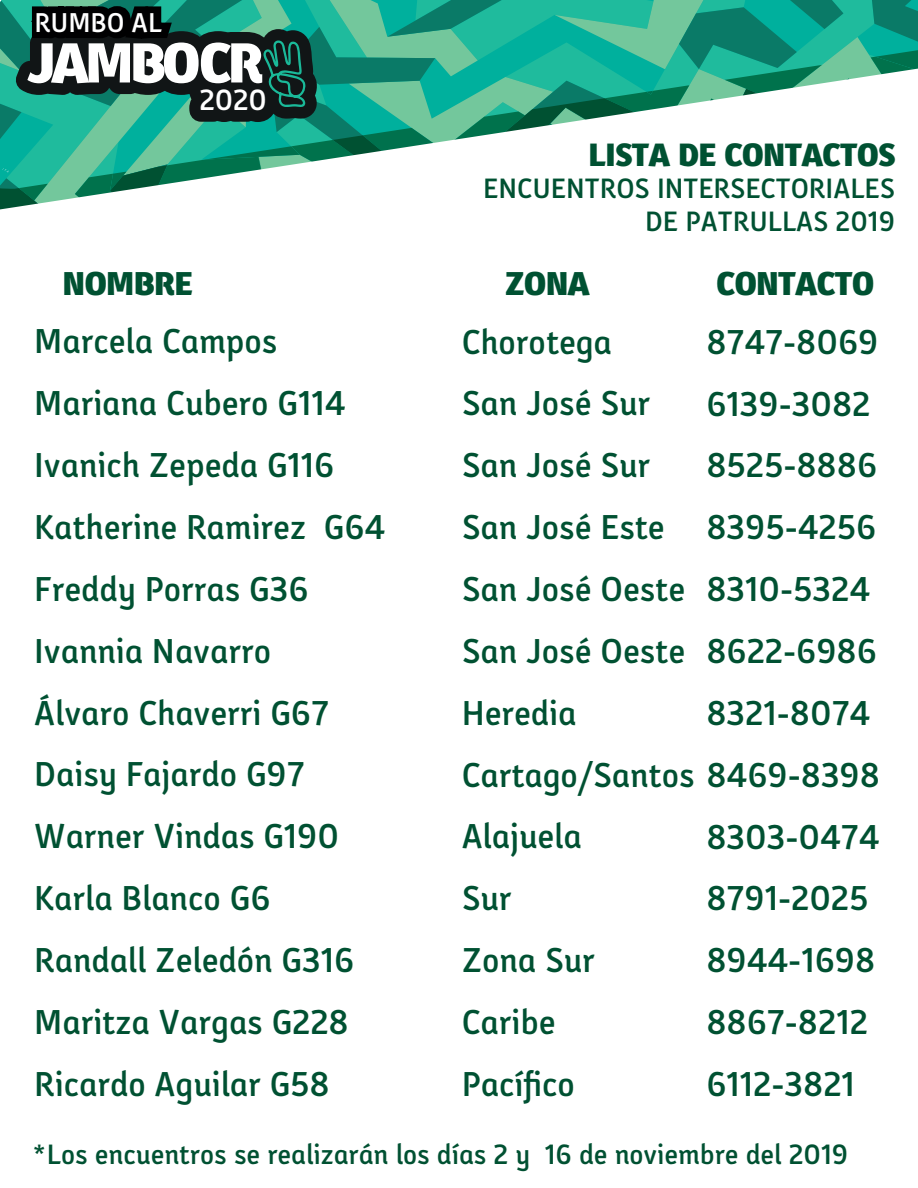
<style>
.page{position:relative;width:918px;height:1188px;background:#fff}
.page>*{position:absolute;margin:0;border:0;box-sizing:border-box;transform-origin:0 0}
.t1{font:900 55.95px "Costanera";letter-spacing:-.06em;color:#fff}
.t2{font:500 34.2px/61.8px "Costanera Alt";color:#005132}
.t3{font:900 32.7px "Costanera";letter-spacing:-.02em;color:#005132}
.t4{font:900 31.95px "Costanera";letter-spacing:-.02em;color:#005132}
.t5{font:500 29.1px "Costanera Alt";color:#fff}
.t6{font:500 27.75px/33.3px "Costanera Alt";color:#005132;text-align:right}
.t7{font:500 26.85px "Costanera Alt";color:#fff}
</style>
<div class="page">
<svg style="left:0;top:0;width:918px;height:210px"></svg>
<svg style="left:2px;top:168px;width:6px;height:5px"></svg>
<svg style="left:10px;top:0;width:307px;height:122px;background:#164a40"></svg>
<p class="t7" style="left:35px;top:5px;width:129px">RUMBO AL</p>
<h1 class="t1" style="left:27px;top:26px;width:238px">JAMBOCR</h1>
<p class="t5" style="left:199px;top:82px;width:69px">2020</p>
<p class="t4" style="left:588px;top:133px;width:309px">LISTA DE CONTACTOS</p>
<p class="t6" style="left:483px;top:172px;width:413px">ENCUENTROS INTERSECTORIALES<br>DE PATRULLAS 2019</p>
<p class="t3" style="left:63px;top:262px;width:132px">NOMBRE</p>
<p class="t3" style="left:505px;top:262px;width:86px">ZONA</p>
<p class="t3" style="left:717px;top:262px;width:159px">CONTACTO</p>
<p class="t2" style="left:34px;top:311px;width:353px">Marcela Campos<br>Mariana Cubero G114<br>Ivanich Zepeda G116<br>Katherine Ramirez G64<br>Freddy Porras G36<br>Ivannia Navarro<br>Álvaro Chaverri G67<br>Daisy Fajardo G97<br>Warner Vindas G190<br>Karla Blanco G6<br>Randall Zeledón G316<br>Maritza Vargas G228<br>Ricardo Aguilar G58</p>
<p class="t2" style="left:462px;top:311px;width:420px">Chorotega<br>San José Sur<br>San José Sur<br>San José Este<br>San José Oeste<br>San José Oeste<br>Heredia<br>Cartago/Santos 8469-8398<br>Alajuela<br>Sur<br>Zona Sur<br>Caribe<br>Pacífico</p>
<p class="t2" style="left:706px;top:311px;width:173px">8747-8069<br>6139-3082<br>8525-8886<br>8395-4256<br>8310-5324<br>8622-6986<br>8321-8074</p>
<p class="t2" style="left:706px;top:806px;width:175px">8303-0474<br>8791-2025<br>8944-1698<br>8867-8212<br>6112-3821</p>
<p class="t6" style="left:32px;top:1138px;width:818px">*Los encuentros se realizarán los días 2 y 16 de noviembre del 2019</p>
</div>
